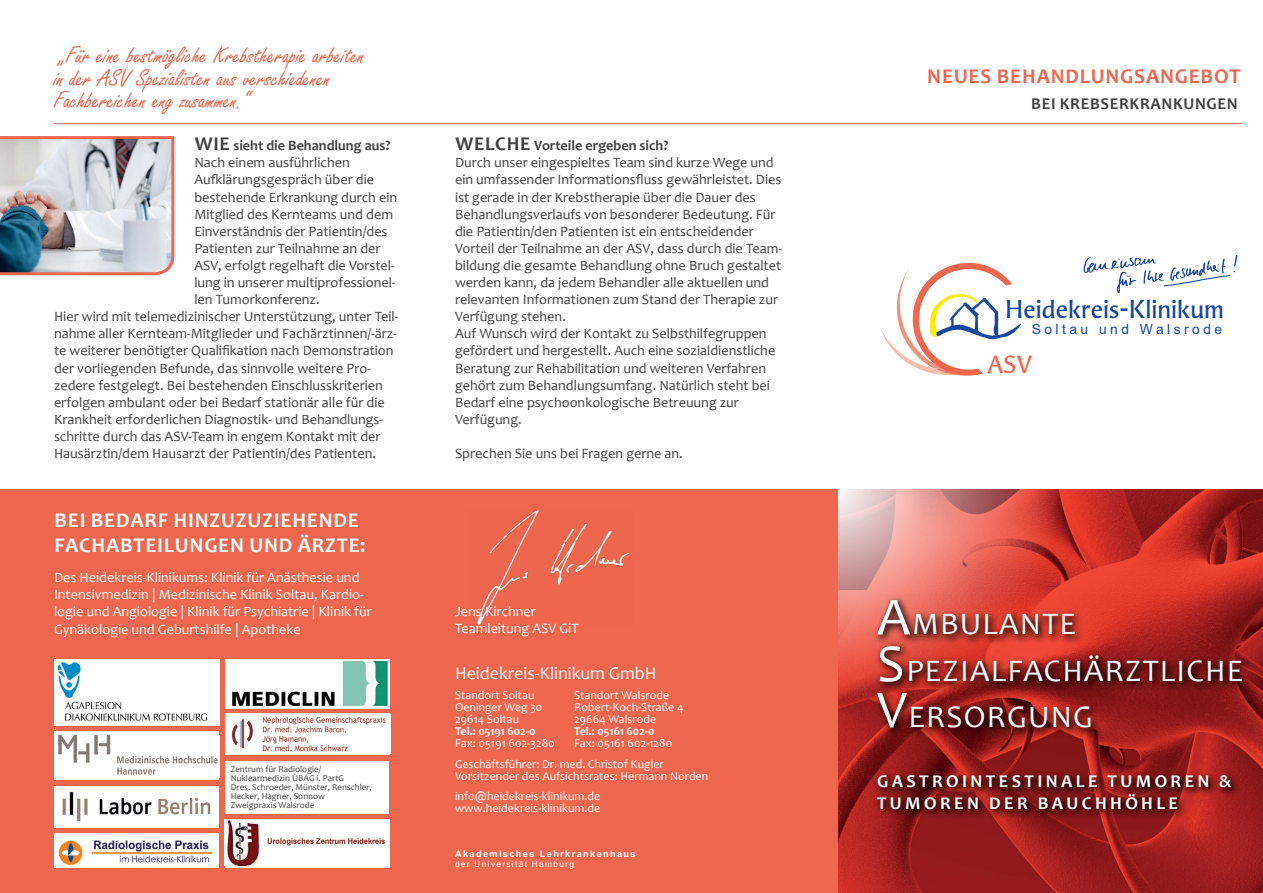
<style>
.page{position:relative;width:1263px;height:893px;background:#fff}
.page>*{position:absolute;margin:0;border:0;box-sizing:border-box;transform-origin:0 0}
.t1{font:31.5px/46.5px "Candara";letter-spacing:.04em;color:#fff}
.t2{font:25.8px "Aeris B Std";color:#17479e}
.t3{font:25.5px/22.5px "Freestyle Script";color:#ee674e}
.t4{font:24.75px "Aeris B Std";color:#ee674e}
.t5{font:700 21px/25.2px "Candara";letter-spacing:.04em;color:#fff}
.t6{font:700 21px "Candara";letter-spacing:.04em;color:#ee674e}
.t7{font:700 18px/21.6px "Candara";letter-spacing:.19em;color:#fff}
.t8{font:18px "Candara";color:#fff}
.t9{font:700 16.5px "Candara";letter-spacing:.04em;color:#414042}
.t10{font:14.25px/17.1px "Candara";color:#414042}
.t11{font:14.25px/17.1px "Candara";color:#fff}
.t12{font:700 14.25px "Candara";color:#414042}
.t13{font:13.95px "Arial";letter-spacing:.25em;color:#17479e}
.t14{font:12px/12px "Candara";color:#fff}
.t15{font:700 12px "Candara";color:#fff}
.t16{font:700 9.15px "Arial";letter-spacing:.15em;color:#fff}
.t17{font:9px/9px "Candara";color:#414042}
.t18{font:8.4px "Arial";letter-spacing:.15em;color:#fff}
.s1{font-size:19.5px}
.s2{font-weight:700;font-size:19.5px}
.s3{font-weight:700}
.s4{font-size:54px}
</style>
<div class="page">
<img style="left:838px;top:489px;width:425px;height:404px">
<svg style="left:880px;top:255px;width:357px;height:121px"></svg>
<div style="left:975px;top:336px;width:76px;height:47px;background:#fff;border-radius:50%"></div>
<svg style="left:838px;top:489px;width:222px;height:211px;background:#e07a72"></svg>
<svg style="left:873px;top:595px;width:380px;height:144px;background:#9c2521"></svg>
<svg style="left:872px;top:771px;width:369px;height:49px;background:#791616"></svg>
<hr style="left:54px;top:123px;width:1188px;height:1px;background:#ee674e">
<div style="left:0;top:489px;width:838px;height:404px;background:#ee674e"></div>
<img style="left:225px;top:659px;width:165px;height:49px">
<div style="left:55px;top:731px;width:164px;height:49px;background:#fff"></div>
<img style="left:58px;top:736px;width:160px;height:39px">
<div style="left:226px;top:713px;width:164px;height:42px;background:#fff"></div>
<img style="left:231px;top:716px;width:155px;height:37px">
<img style="left:54px;top:787px;width:164px;height:40px">
<div style="left:225px;top:819px;width:164px;height:49px;background:#fff"></div>
<img style="left:226px;top:819px;width:160px;height:47px">
<img style="left:55px;top:659px;width:164px;height:66px">
<img style="left:54px;top:833px;width:164px;height:34px">
<div style="left:225px;top:761px;width:164px;height:52px;background:#fff"></div>
<img style="left:477px;top:510px;width:153px;height:115px">
<img style="left:0;top:136px;width:175px;height:140px">
<h3 class="t3" style="left:54px;top:45px;width:312px">„Für eine bestmögliche Krebstherapie arbeiten in der ASV Spezialisten aus verschiedenen<br>Fachbereichen eng zusammen.“</h3>
<p class="t12" style="left:195px;top:137px;width:197px"><span class="s1">WIE</span> SIEHT DIE BEHANDLUNG AUS?</p>
<p class="t10" style="left:194px;top:154px;width:157px">N ach einem ausführlichen</p>
<p class="t10" style="left:194px;top:171px;width:181px">Aufklärungsgespräch über die</p>
<p class="t10" style="left:194px;top:188px;width:204px">bestehende Erkrankung durch ein</p>
<p class="t10" style="left:194px;top:205px;width:200px">Mitglied des Kernteams und dem</p>
<p class="t10" style="left:194px;top:222px;width:195px">Einverständnis der Patientin/des</p>
<p class="t10" style="left:194px;top:239px;width:188px">Patienten zur Teilnahme an der</p>
<p class="t10" style="left:194px;top:257px;width:202px">ASV, erfolgt regelhaft die Vorstel-</p>
<p class="t10" style="left:194px;top:274px;width:203px">lung in unserer multiprofessionel-</p>
<p class="t10" style="left:194px;top:291px;width:127px">len Tumorkonferenz.</p>
<p class="t10" style="left:54px;top:308px;width:346px">Hier wird mit telemedizinischer Unterstützung, unter Teil-</p>
<p class="t10" style="left:54px;top:325px;width:344px">nahme aller Kernteam-Mitglieder und Fachärztinnen/-ärz-</p>
<p class="t10" style="left:54px;top:342px;width:341px">te weiterer benötigter Qualifikation nach Demonstration</p>
<p class="t10" style="left:54px;top:359px;width:319px">der vorliegenden Befunde, das sinnvolle weitere Pro-</p>
<p class="t10" style="left:54px;top:376px;width:330px">zedere festgelegt. Bei bestehenden Einschlusskriterien</p>
<p class="t10" style="left:54px;top:393px;width:332px">erfolgen ambulant oder bei Bedarf stationär alle für die</p>
<p class="t10" style="left:54px;top:410px;width:331px">Krankheit erforderlichen Diagnostik- und Behandlungs-</p>
<p class="t10" style="left:54px;top:428px;width:328px">schritte durch das ASV-Team in engem Kontakt mit der</p>
<p class="t10" style="left:54px;top:445px;width:323px">Hausärztin/dem Hausarzt der Patientin/des Patienten.</p>
<h3 class="t5" style="left:54px;top:507px;width:313px">BEI BEDARF HINZUZUZIEHENDE<br>FACHABTEILUNGEN UND ÄRZTE:</h3>
<p class="t11" style="left:54px;top:569px;width:319px">Des Heidekreis-Klinikums: Klinik für Anästhesie und Intensivmedizin | Medizinische Klinik Soltau, Kardio&shy;logie und Angiologie | Klinik für Psychiatrie | Klinik für Gynäkologie und Geburtshilfe | Apotheke</p>
<p class="t17" style="left:231px;top:764px;width:143px">Zentrum für Radiologie/<br>Nuklearmedizin ÜBAG i. PartG<br>Dres. Schroeder, Münster, Renschler,<br>Hecker, Hagner, Sonnow<br>Zweigpraxis Walsrode</p>
<p class="t10" style="left:455px;top:137px;width:328px"><span class="s2">WELCHE</span> <span class="s3">VORTEILE ERGEBEN SICH?<br></span>Durch unser eingespieltes Team sind kurze Wege und ein umfassender Informationsfluss gewährleistet. Dies ist gerade in der Krebstherapie über die Dauer des Behandlungsverlaufs von besonderer Bedeutung. Für die Patientin/den Patienten ist ein entscheidender Vorteil der Teilnahme an der ASV, dass durch die Team&shy;bildung die gesamte Behandlung ohne Bruch gestaltet werden kann, da jedem Behandler alle aktuellen und relevanten Informationen zum Stand der Therapie zur Verfügung stehen.<br>Auf Wunsch wird der Kontakt zu Selbsthilfegruppen gefördert und hergestellt. Auch eine sozialdienstliche Beratung zur Rehabilitation und weiteren Verfahren gehört zum Behandlungsumfang. Natürlich steht bei Bedarf eine psychoonkologische Betreuung zur Verfügung.</p>
<p class="t10" style="left:455px;top:445px;width:229px">Sprechen Sie uns bei Fragen gerne an.</p>
<p class="t11" style="left:455px;top:602px;width:125px">Jens Kirchner<br>Teamleitung ASV GiT</p>
<p class="t8" style="left:455px;top:661px;width:203px">Heidekreis-Klinikum GmbH</p>
<p class="t14" style="left:455px;top:689px;width:89px">Standort Soltau<br>Oeninger Weg 30<br>29614 Soltau</p>
<p class="t15" style="left:455px;top:723px;width:82px">TEL.: 05191 602-0</p>
<p class="t14" style="left:455px;top:737px;width:101px">Fax: 05191 602-3280</p>
<p class="t14" style="left:574px;top:689px;width:111px">Standort Walsrode<br>Robert-Koch-Straße 4<br>29664 Walsrode</p>
<p class="t15" style="left:574px;top:723px;width:82px">TEL.: 05161 602-0</p>
<p class="t14" style="left:574px;top:737px;width:100px">Fax: 05161 602-1280</p>
<p class="t14" style="left:455px;top:758px;width:255px">Geschäftsführer: Dr. med. Christof Kugler<br>Vorsitzender des Aufsichtsrates: Hermann Norden</p>
<p class="t14" style="left:455px;top:790px;width:147px">info@heidekreis-klinikum.de www.heidekreis-klinikum.de</p>
<p class="t16" style="left:455px;top:848px;width:182px">Akademisches Lehrkrankenhaus</p>
<p class="t18" style="left:455px;top:859px;width:121px">der Universität Hamburg</p>
<h3 class="t6" style="left:927px;top:63px;width:14px">NEUES</h3>
<h3 class="t6" style="left:997px;top:63px;width:245px">BEHANDLUNGSANGEBOT</h3>
<p class="t9" style="left:1031px;top:93px;width:208px">BEI KREBSERKRANKUNGEN</p>
<h2 class="t2" style="left:1005px;top:294px;width:221px">Heidekreis-Klinikum</h2>
<h3 class="t4" style="left:987px;top:350px;width:47px">ASV</h3>
<p class="t13" style="left:1032px;top:320px;width:192px">Soltau und Walsrode</p>
<h1 class="t1" style="left:877px;top:601px;width:368px"><span class="s4">A</span>mbulante<br><span class="s4">S</span>pezialfachärztliche<br><span class="s4">V</span>ersorgung</h1>
<p class="t7" style="left:877px;top:770px;width:356px">GASTROINTESTINALE TUMOREN &amp;<br>TUMOREN DER BAUCHHÖHLE</p>
</div>
